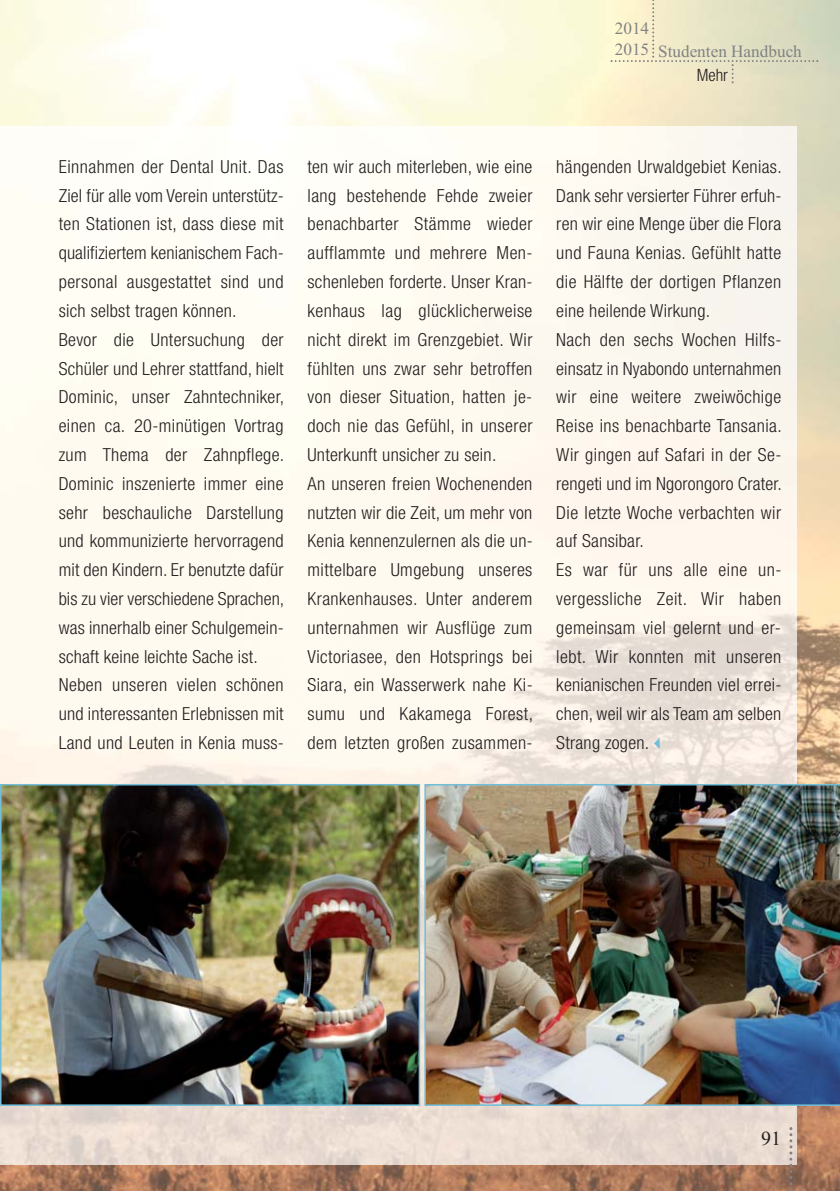
<style>
.page{position:relative;width:840px;height:1191px;background:#fff}
.page>*{position:absolute;margin:0;border:0;box-sizing:border-box;transform-origin:0 0}
.t1{font:20px "Times New Roman";color:#231f20}
.t2{font:300 condensed 18px/28.8px "Helvetica Neue";letter-spacing:.02em;color:#231f20}
.t3{font:17.2px/20.6px "Times New Roman";color:#808285}
.t4{font:300 condensed 17px "Helvetica Neue";color:#231f20}
.s1{color:#72bed9}
</style>
<div class="page">
<img style="left:0;top:0;width:839px;height:1191px">
<img style="left:0;top:126px;width:795px;height:1038px">
<svg style="left:789px;top:1127px;width:3px;height:64px"></svg>
<svg style="left:610px;top:0;width:207px;height:83px;background:#e8e4c5"></svg>
<img style="left:424px;top:784px;width:415px;height:322px">
<img style="left:3px;top:787px;width:414px;height:316px">
<div style="left:0;top:784px;width:420px;height:322px;border:2px solid #72bed9"></div>
<p class="t3" style="left:614px;top:20px;width:36px">2014<br>2015</p>
<p class="t3" style="left:657px;top:43px;width:145px">Studenten Handbuch</p>
<p class="t4" style="left:696px;top:69px;width:33px">Mehr</p>
<p class="t2" style="left:59px;top:154px;width:227px">Einnahmen der Dental Unit. Das<br>Ziel für alle vom Verein unterstütz&shy;ten Stationen ist, dass diese mit qualifiziertem kenianischem Fach&shy;personal ausgestattet sind und sich selbst tragen können.<br>Bevor die Untersuchung der<br>Schüler und Lehrer stattfand, hielt<br>Dominic, unser Zahntechniker, einen ca. 20-minütigen Vortrag zum Thema der Zahnpflege.<br>Dominic inszenierte immer eine sehr beschauliche Darstellung und kommunizierte hervorragend mit den Kindern. Er benutzte dafür bis zu vier verschiedene Sprachen, was innerhalb einer Schulgemein&shy;schaft keine leichte Sache ist.<br>Neben unseren vielen schönen und interessanten Erlebnissen mit<br>Land und Leuten in Kenia muss -</p>
<p class="t2" style="left:307px;top:154px;width:227px">ten wir auch miterleben, wie eine lang bestehende Fehde zweier benachbarter Stämme wieder aufflammte und mehrere Men&shy;schenleben forderte. Unser Kran&shy;kenhaus lag glücklicherweise nicht direkt im Grenzgebiet. Wir fühlten uns zwar sehr betroffen von dieser Situation, hatten je&shy;doch nie das Gefühl, in unserer<br>Unterkunft unsicher zu sein.<br>An unseren freien Wochenenden nutzten wir die Zeit, um mehr von<br>Kenia kennenzulernen als die un&shy;mittelbare Umgebung unseres<br>Krankenhauses. Unter anderem unternahmen wir Ausflüge zum<br>Victoriasee, den Hotsprings bei<br>Siara, ein Wasserwerk nahe Ki&shy;sumu und Kakamega Forest, dem letzten großen zusammen-</p>
<p class="t2" style="left:556px;top:154px;width:227px">hängenden Urwaldgebiet Kenias.<br>Dank sehr versierter Führer erfuh&shy;ren wir eine Menge über die Flora und Fauna Kenias. Gefühlt hatte die Hälfte der dortigen Pflanzen eine heilende Wirkung.<br>Nach den sechs Wochen Hilfs - einsatz in Nyabondo unternahmen wir eine weitere zweiwöchige<br>Reise ins benachbarte Tansania.<br>Wir gingen auf Safari in der Se&shy;rengeti und im Ngorongoro Crater.<br>Die letzte Woche verbachten wir auf Sansibar.<br>Es war für uns alle eine un - vergessliche Zeit. Wir haben gemeinsam viel gelernt und er&shy;lebt. Wir konnten mit unseren kenianischen Freunden viel errei&shy;chen, weil wir als Team am selben<br>Strang zogen.<span class="s1">✓</span></p>
<p class="t1" style="left:760px;top:1131px;width:21px">91</p>
</div>
